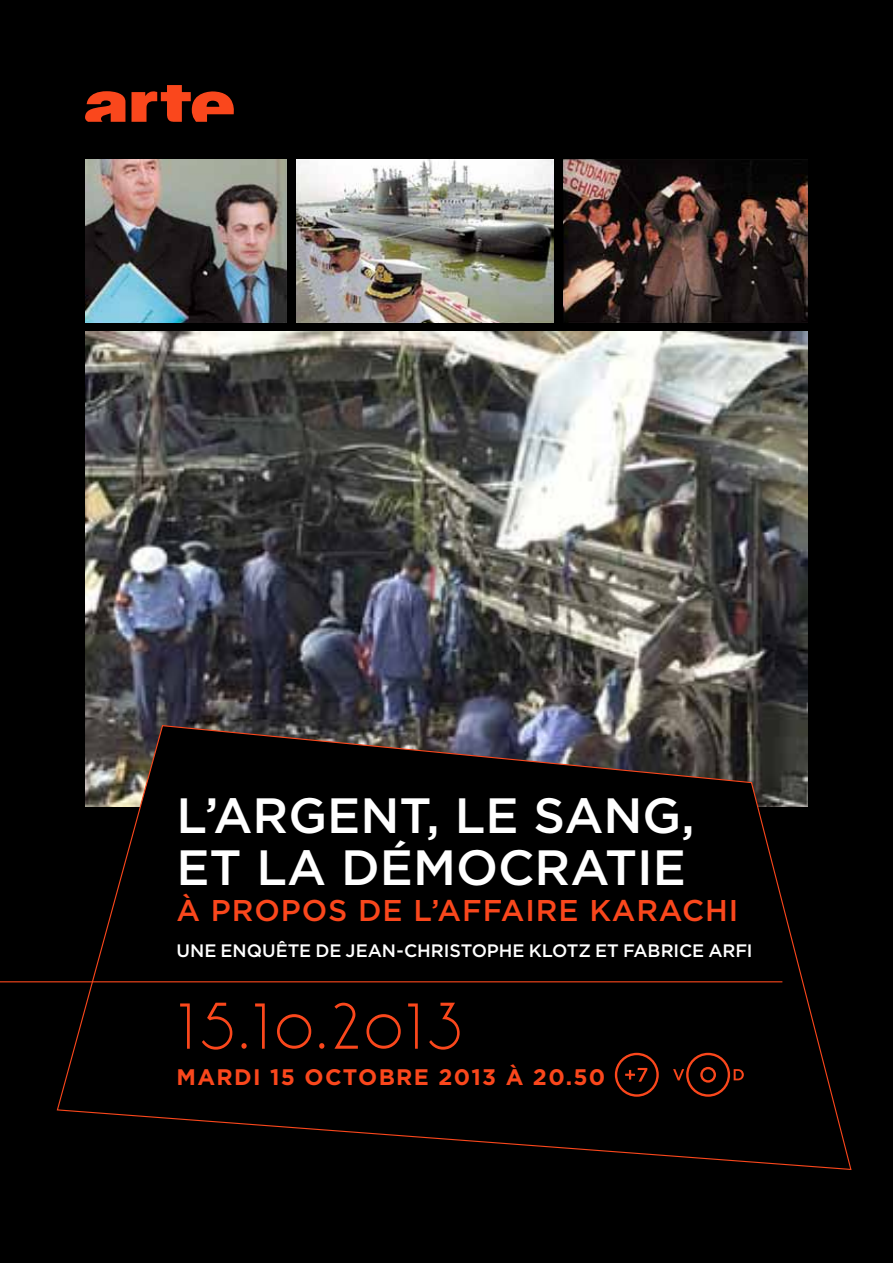
<style>
.page{position:relative;width:893px;height:1263px;background:#000}
.page>*{position:absolute;margin:0;border:0;box-sizing:border-box;transform-origin:0 0}
.t1{font:63px "Oksana 2010 light";letter-spacing:.03em;color:#fa471c}
.t2{font:500 49.5px/52.5px "Gotham";color:#fff}
.t3{font:500 30px "Gotham";letter-spacing:.03em;color:#fa471c}
.t4{font:700 22.5px "Gotham";letter-spacing:.06em;color:#fa471c}
.t5{font:500 18px "Gotham";letter-spacing:-.005em;color:#fff}
</style>
<div class="page">
<img style="left:85px;top:332px;width:723px;height:392px">
<img style="left:85px;top:159px;width:723px;height:164px">
<svg style="left:85px;top:85px;width:149px;height:37px"></svg>
<svg style="left:56px;top:724px;width:796px;height:446px"></svg>
<svg style="left:615px;top:1053px;width:44px;height:44px"></svg>
<svg style="left:673px;top:1053px;width:71px;height:44px"></svg>
<div style="left:287px;top:139px;width:8px;height:189px;background:#000"></div>
<div style="left:554px;top:139px;width:8px;height:189px;background:#000"></div>
<hr style="left:0;top:981px;width:782px;height:1px;background:#fa471c">
<h2 class="t2" style="left:176px;top:788px;width:520px">L’ARGENT, LE SANG,<br>ET LA DÉMOCRATIE</h2>
<h3 class="t3" style="left:176px;top:891px;width:563px">À PROPOS DE L’AFFAIRE KARACHI</h3>
<p class="t5" style="left:176px;top:939px;width:578px">UNE ENQUÊTE DE JEAN-CHRISTOPHE KLOTZ ET FABRICE ARFI</p>
<h1 class="t1" style="left:176px;top:976px;width:289px">15.10.2013</h1>
<p class="t4" style="left:176px;top:1062px;width:430px">MARDI 15 OCTOBRE 2013 À 20.50</p>
</div>
